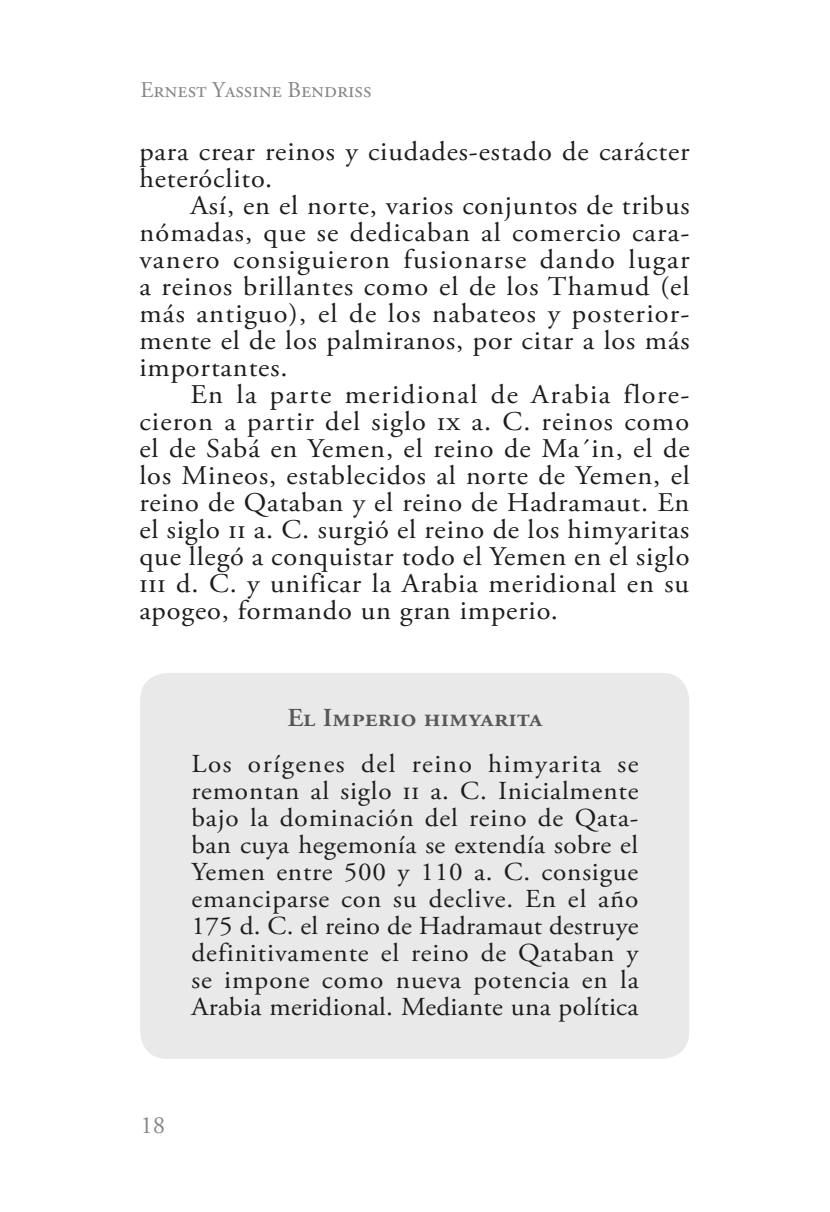
<style>
.page{position:relative;width:830px;height:1212px;background:#fff}
.page>*{position:absolute;margin:0;border:0;box-sizing:border-box;transform-origin:0 0}
.t1{font:27px/27px "Adobe Garamond Pro";letter-spacing:.03em;color:#1d1d1b;text-align:justify;scale:1.05 1}
.t2{font:25.88px/27px "Adobe Garamond Pro";letter-spacing:.03em;color:#1d1d1b;text-align:justify;scale:1.05 1}
.t3{font:600 25.88px "Adobe Garamond Pro";letter-spacing:.01em;color:#575756;scale:1.05 1}
.t4{font:24.75px "Adobe Garamond Pro";color:#878787}
.t5{font:22.5px "Adobe Garamond Pro";color:#878787}
</style>
<div class="page">
<div style="left:140px;top:673px;width:549px;height:386px;background:#e9e9e9;border-radius:27px"></div>
<p class="t5" style="left:140px;top:77px;width:232px">Ernest Yassine Bendriss</p>
<p class="t1" style="left:139px;top:139px;width:525px">para crear reinos y ciudades-estado de carácter heteróclito.</p>
<p class="t1" style="left:139px;top:193px;width:525px;text-indent:51px">Así, en el norte, varios conjuntos de tribus nómadas, que se dedicaban al comercio cara&shy;vanero consiguieron fusionarse dando lugar a reinos brillantes como el de los Thamud (el más antiguo), el de los nabateos y posterior&shy;mente el de los palmiranos, por citar a los más importantes.</p>
<p class="t1" style="left:139px;top:382px;width:525px;text-indent:51px">En la parte meridional de Arabia flore&shy;cieron a partir del siglo ix a. C. reinos como el de Sabá en Yemen, el reino de Ma´in, el de los Mineos, establecidos al norte de Yemen, el reino de Qataban y el reino de Hadramaut. En el siglo ii a. C. surgió el reino de los himyaritas que llegó a conquistar todo el Yemen en el siglo iii d. C. y unificar la Arabia meridional en su apogeo, formando un gran imperio.</p>
<p class="t3" style="left:287px;top:703px;width:244px">El Imperio himyarita</p>
<p class="t2" style="left:191px;top:751px;width:427px">Los orígenes del reino himyarita se remontan al siglo ii a. C. Inicialmente bajo la dominación del reino de Qata&shy;ban cuya hegemonía se extendía sobre el Yemen entre 500 y 110 a. C. consigue emanciparse con su declive. En el año 175 d. C. el reino de Hadramaut destruye definitivamente el reino de Qataban y se impone como nueva potencia en la Arabia meridional. Mediante una política</p>
<p class="t4" style="left:140px;top:1110px;width:26px">18</p>
</div>
